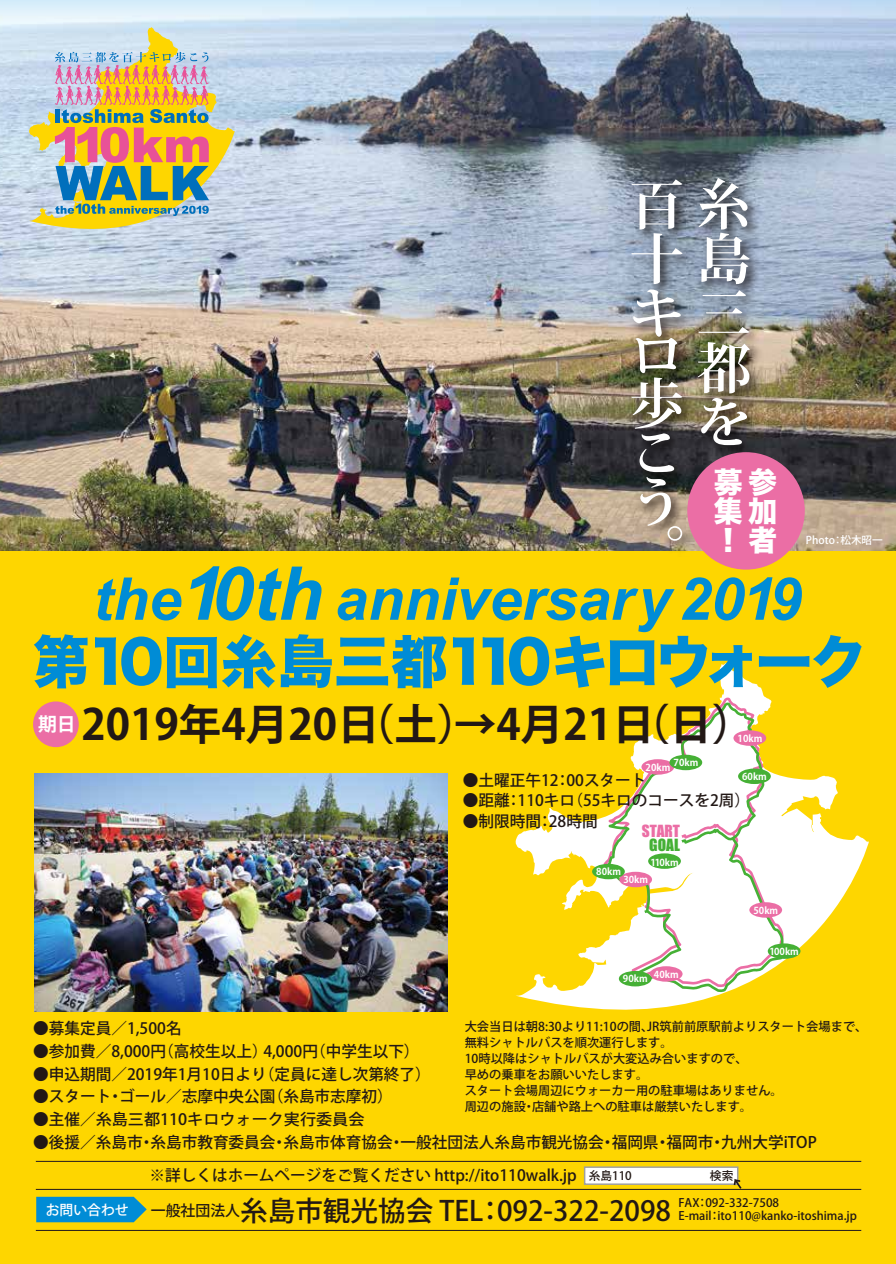
<style>
.page{position:relative;width:896px;height:1264px;background:#fff}
.page>*{position:absolute;margin:0;border:0;box-sizing:border-box;transform-origin:0 0}
.t1{font:italic 700 58.95px "Arial";color:#008cd6}
.t2{font:56.85px "Hira Kaku Std W8";letter-spacing:-.05em;color:#008cd6}
.t3{font:700 54.6px/54.6px "Koz Min Pro";color:#fff;text-align:right}
.t4{font:700 42.45px "Koz Go Pro";color:#221815}
.t5{font:28.95px/29px "Hira Kaku Std W8";color:#fff;text-align:justify}
.t6{font:500 27.6px "Koz Go Pro";color:#221815}
.t7{font:700 18.75px "Koz Go Pro";color:#fff}
.t8{font:500 15.6px "Koz Go Pro";color:#221815}
.t9{font:15.45px "Impact";color:#eb6ea5}
.t10{font:15.45px "Impact";color:#45b035}
.t11{font:500 13.8px "Koz Go Pro";color:#fff}
.t12{font:500 12.15px/15.9px "Koz Go Pro";color:#221815}
.t13{font:500 11.7px/12.8px "Koz Go Pro";color:#221815}
.t14{font:500 10.65px "Koz Go Pro";color:#fff}
.t15{font:700 9.45px "Koz Go Pro";color:#fff}
.s1{font-size:74.25px}
</style>
<div class="page">
<div style="left:0;top:541px;width:895px;height:722px;background:#fed600"></div>
<svg style="left:515px;top:663px;width:353px;height:347px"></svg>
<svg style="left:603px;top:702px;width:180px;height:290px;fill:#fff"></svg>
<svg style="left:644px;top:904px;width:3px;height:9px"></svg>
<div style="left:619px;top:871px;width:33px;height:16px;background:#eb6ea5;border-radius:50%"></div>
<div style="left:649px;top:966px;width:33px;height:15px;background:#eb6ea5;border-radius:50%"></div>
<div style="left:749px;top:902px;width:33px;height:15px;background:#eb6ea5;border-radius:50%"></div>
<div style="left:733px;top:730px;width:33px;height:15px;background:#eb6ea5;border-radius:50%"></div>
<div style="left:641px;top:759px;width:33px;height:15px;background:#eb6ea5;border-radius:50%"></div>
<div style="left:648px;top:853px;width:32px;height:15px;background:#45b035;border-radius:50%"></div>
<div style="left:767px;top:943px;width:33px;height:15px;background:#45b035;border-radius:50%"></div>
<div style="left:618px;top:970px;width:33px;height:16px;background:#45b035;border-radius:50%"></div>
<div style="left:592px;top:863px;width:32px;height:16px;background:#45b035;border-radius:50%"></div>
<div style="left:738px;top:768px;width:32px;height:16px;background:#45b035;border-radius:50%"></div>
<div style="left:669px;top:754px;width:33px;height:16px;background:#45b035;border-radius:50%"></div>
<img style="left:0;top:35px;width:895px;height:516px">
<img style="left:35px;top:773px;width:412px;height:238px">
<svg style="left:0;top:0;width:895px;height:35px;background:#c9ddef"></svg>
<hr style="left:36px;top:1189px;width:825px;height:1px;background:#221815">
<hr style="left:36px;top:1230px;width:825px;height:1px;background:#221815">
<hr style="left:36px;top:1161px;width:825px;height:1px;background:#221815">
<img style="left:621px;top:168px;width:147px;height:399px">
<svg style="left:36px;top:1196px;width:111px;height:26px;background:#1792c2"></svg>
<div style="left:584px;top:1166px;width:154px;height:18px;background:#fff;border:2px solid #9fa0a0"></div>
<svg style="left:733px;top:1178px;width:8px;height:10px"></svg>
<div style="left:687px;top:452px;width:117px;height:117px;background:#eb6ea5;border-radius:50%"></div>
<div style="left:33px;top:701px;width:46px;height:46px;background:#eb6ea5;border-radius:50%"></div>
<svg style="left:28px;top:27px;width:207px;height:235px;background:#ced6c9"></svg>
<svg style="left:55px;top:52px;width:154px;height:164px;background:#baa776"></svg>
<h3 class="t3" style="left:629px;top:175px;width:123px">百糸十島キ三都を</h3>
<h3 class="t3" style="left:629px;top:328px;width:56px;line-height:49.1px;text-align:justify">ロ歩こう。</h3>
<h3 class="t5" style="left:714px;top:469px;width:64px">募参集加！者</h3>
<p class="t14" style="left:805px;top:533px;width:78px">Photo：松木昭一</p>
<h1 class="t1" style="left:93px;top:566px;width:710px">the<span class="s1">10th</span> anniversary2019</h1>
<h2 class="t2" style="left:33px;top:630px;width:835px">第10回糸島三都110キロウォーク</h2>
<p class="t7" style="left:38px;top:712px;width:39px">期日</p>
<h3 class="t4" style="left:82px;top:696px;width:674px">2019年4月20日（土）→4月21日（日）</h3>
<p class="t8" style="left:463px;top:770px;width:185px">●土曜正午12：00スタート</p>
<p class="t8" style="left:463px;top:790px;width:289px">●距離：110キロ（55キロのコースを2周）</p>
<p class="t8" style="left:463px;top:810px;width:136px">●制限時間：28時間</p>
<p class="t15" style="left:737px;top:732px;width:26px">10km</p>
<p class="t15" style="left:673px;top:756px;width:26px">70km</p>
<p class="t15" style="left:645px;top:761px;width:26px">20km</p>
<p class="t15" style="left:742px;top:770px;width:26px">60km</p>
<p class="t9" style="left:641px;top:821px;width:40px">START</p>
<p class="t10" style="left:649px;top:835px;width:32px">GOAL</p>
<p class="t15" style="left:623px;top:873px;width:26px">30km</p>
<p class="t15" style="left:650px;top:856px;width:30px">110km</p>
<p class="t15" style="left:596px;top:865px;width:26px">80km</p>
<p class="t15" style="left:753px;top:904px;width:26px">50km</p>
<p class="t15" style="left:654px;top:968px;width:26px">40km</p>
<p class="t15" style="left:623px;top:972px;width:26px">90km</p>
<p class="t15" style="left:769px;top:945px;width:31px">100km</p>
<p class="t8" style="left:33px;top:1018px;width:150px">●募集定員／1,500名</p>
<p class="t8" style="left:33px;top:1040px;width:388px">●参加費／8,000円（高校生以上）4,000円（中学生以下）</p>
<p class="t8" style="left:33px;top:1063px;width:399px">●申込期間／2019年1月10日より（定員に達し次第終了）</p>
<p class="t8" style="left:33px;top:1086px;width:361px">●スタート・ゴール／志摩中央公園（糸島市志摩初）</p>
<p class="t8" style="left:33px;top:1109px;width:333px">●主催／糸島三都110キロウォーク実行委員会</p>
<p class="t8" style="left:33px;top:1132px;width:785px">●後援／糸島市・糸島市教育委員会・糸島市体育協会・一般社団法人糸島市観光協会・福岡県・福岡市・九州大学iTOP</p>
<p class="t12" style="left:464px;top:1019px;width:404px">大会当日は朝8:30より11:10の間、JR筑前前原駅前よりスタート会場まで、無料シャトルバスを順次運行します。<br>10時以降はシャトルバスが大変込み合いますので、<br>早めの乗車をお願いいたします。<br>スタート会場周辺にウォーカー用の駐車場はありません。<br>周辺の施設・店舗や路上への駐車は厳禁いたします。</p>
<p class="t8" style="left:149px;top:1165px;width:428px">※詳しくはホームページをご覧ください http://ito110walk.jp</p>
<p class="t13" style="left:588px;top:1169px;width:45px">糸島110</p>
<p class="t13" style="left:710px;top:1169px;width:25px">検索</p>
<p class="t11" style="left:46px;top:1201px;width:84px">お問い合わせ</p>
<h3 class="t6" style="left:151px;top:1192px;width:521px"><sup>一般社団法人</sup>糸島市観光協会 TEL：092-322-2098</h3>
<p class="t13" style="left:678px;top:1197px;width:180px">FAX：092-332-7508<br>E-mail：ito110@kanko-itoshima.jp</p>
</div>
